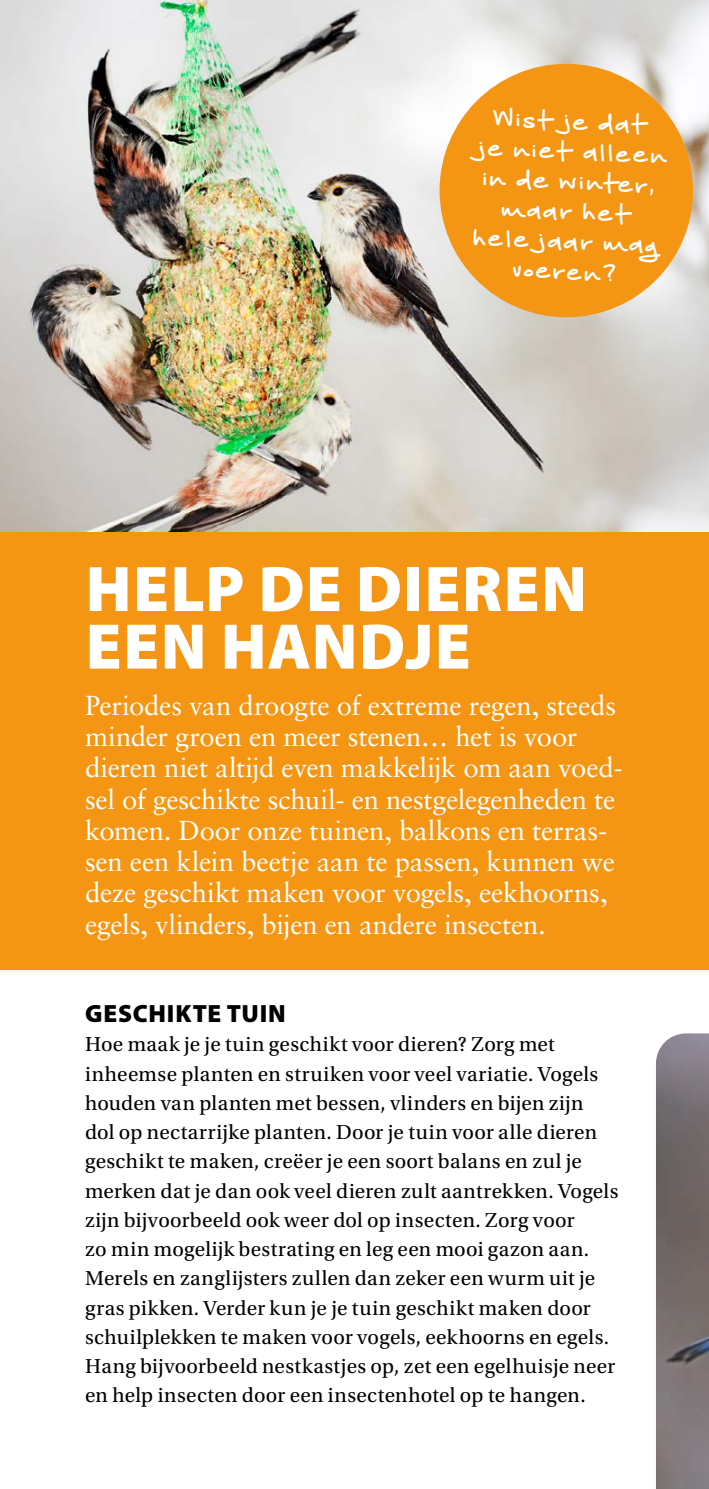
<style>
.page{position:relative;width:709px;height:1489px;background:#fff}
.page>*{position:absolute;margin:0;border:0;box-sizing:border-box;transform-origin:0 0}
.t1{font:900 65px/57.5px "Myriad Pro";letter-spacing:.02em;color:#fff}
.t2{font:300 32.5px/30px "Another Birdhouse";color:#fff;text-align:center}
.t3{font:27.5px/31.2px "Sabon LT Std";letter-spacing:-.01em;color:#fff}
.t4{font:900 25px "Myriad Pro";letter-spacing:.03em;color:#000}
.t5{font:21.25px/29.2px "Utopia Std";letter-spacing:.015em;color:#000}
</style>
<div class="page">
<img style="left:0;top:0;width:709px;height:532px">
<div style="left:0;top:532px;width:709px;height:437px;background:#f49613"></div>
<img style="left:656px;top:1033px;width:53px;height:455px">
<div style="left:439px;top:64px;width:254px;height:253px;background:#f49613;border-radius:50%"></div>
<h2 class="t2" style="left:479px;top:103px;width:192px;rotate:3deg">Wist je dat<br>je niet alleen in de winter, maar het hele jaar mag voeren?</h2>
<h1 class="t1" style="left:86px;top:557px;width:503px">HELP DE DIEREN<br>EEN HANDJE</h1>
<p class="t3" style="left:85px;top:689px;width:539px">Periodes van droogte of extreme regen, steeds minder groen en meer stenen… het is voor dieren niet altijd even makkelijk om aan voed&shy;sel of geschikte schuil- en nestgelegenheden te komen. Door onze tuinen, balkons en terras&shy;sen een klein beetje aan te passen, kunnen we deze geschikt maken voor vogels, eekhoorns, egels, vlinders, bijen en andere insecten.</p>
<p class="t4" style="left:85px;top:996px;width:202px">GESCHIKTE TUIN</p>
<p class="t5" style="left:85px;top:1030px;width:535px">Hoe maak je je tuin geschikt voor dieren? Zorg met inheemse planten en struiken voor veel variatie. Vogels houden van planten met bessen, vlinders en bijen zijn<br>dol op nectarrijke planten. Door je tuin voor alle dieren geschikt te maken, creëer je een soort balans en zul je merken dat je dan ook veel dieren zult aantrekken. Vogels zijn bijvoorbeeld ook weer dol op insecten. Zorg voor<br>zo min mogelijk bestrating en leg een mooi gazon aan.<br>Merels en zanglijsters zullen dan zeker een wurm uit je gras pikken. Verder kun je je tuin geschikt maken door schuilplekken te maken voor vogels, eekhoorns en egels.<br>Hang bijvoorbeeld nestkastjes op, zet een egelhuisje neer en help insecten door een insectenhotel op te hangen.</p>
</div>
